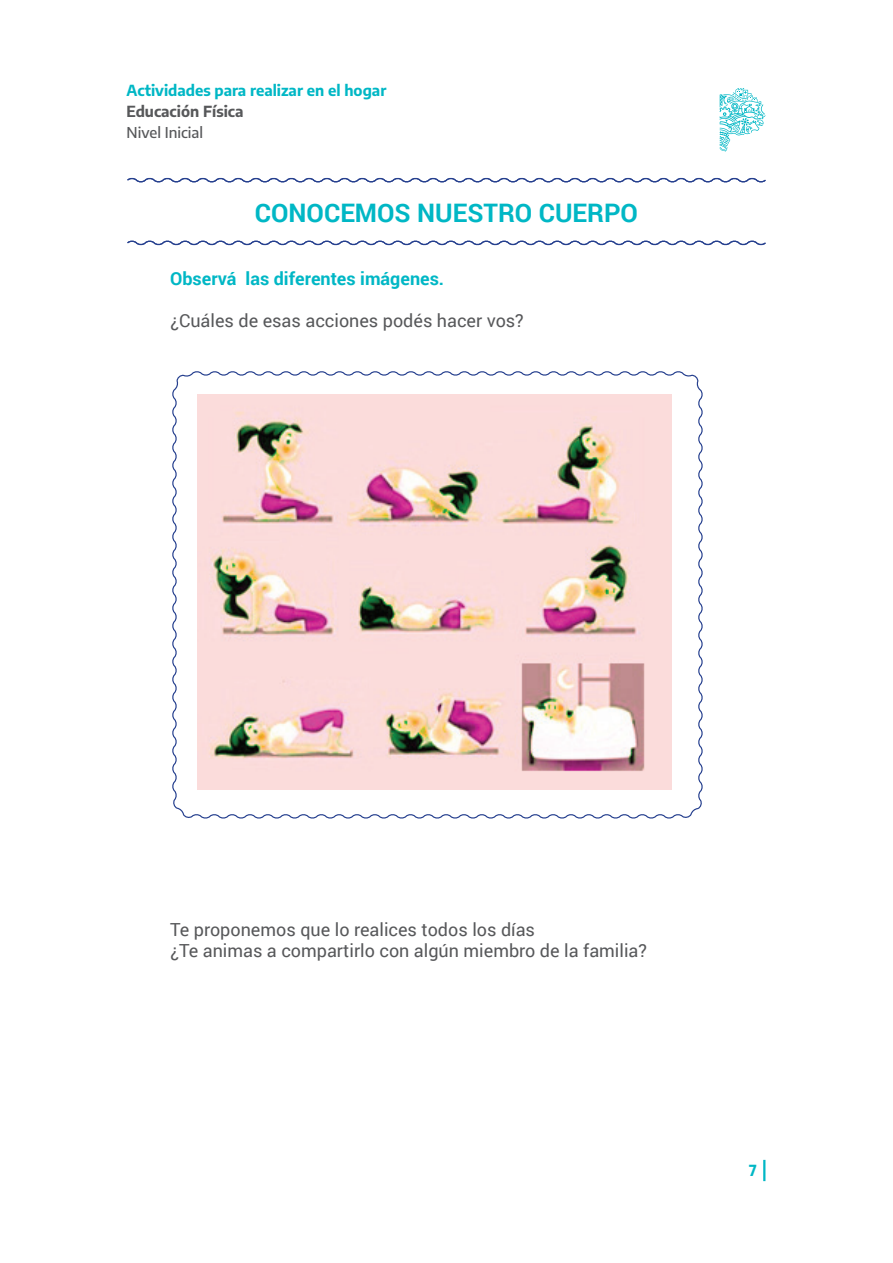
<style>
.page{position:relative;width:893px;height:1263px;background:#fff}
.page>*{position:absolute;margin:0;border:0;box-sizing:border-box;transform-origin:0 0}
.t1{font:700 25.5px "Roboto";color:#00b7c5}
.t2{font:18px/21px "Roboto";color:#57585a}
.t3{font:700 18px "Roboto";color:#00b7c5}
.t4{font:700 15px "Encode Sans";color:#00b7c5}
.t5{font:700 15px "Encode Sans";color:#57585a}
.t6{font:500 15px "Encode Sans";color:#57585a}
</style>
<div class="page">
<hr style="left:763px;top:1160px;width:2px;height:21px;background:#00b7c5">
<svg style="left:720px;top:88px;width:45px;height:64px"></svg>
<svg style="left:127px;top:240px;width:639px;height:6px"></svg>
<svg style="left:127px;top:177px;width:639px;height:6px"></svg>
<svg style="left:172px;top:371px;width:531px;height:448px"></svg>
<p class="t4" style="left:126px;top:79px;width:261px">Actividades para realizar en el hogar</p>
<p class="t5" style="left:126px;top:100px;width:119px">Educación Física</p>
<p class="t6" style="left:126px;top:122px;width:78px">Nivel Inicial</p>
<h1 class="t1" style="left:255px;top:195px;width:385px">CONOCEMOS NUESTRO CUERPO</h1>
<p class="t3" style="left:170px;top:266px;width:276px">Observá las diferentes imágenes.</p>
<p class="t2" style="left:170px;top:309px;width:355px">¿Cuáles de esas acciones podés hacer vos?</p>
<p class="t2" style="left:170px;top:918px;width:478px">Te proponemos que lo realices todos los días<br>¿Te animas a compartirlo con algún miembro de la familia?</p>
<p class="t4" style="left:749px;top:1159px;width:9px">7</p>
</div>
